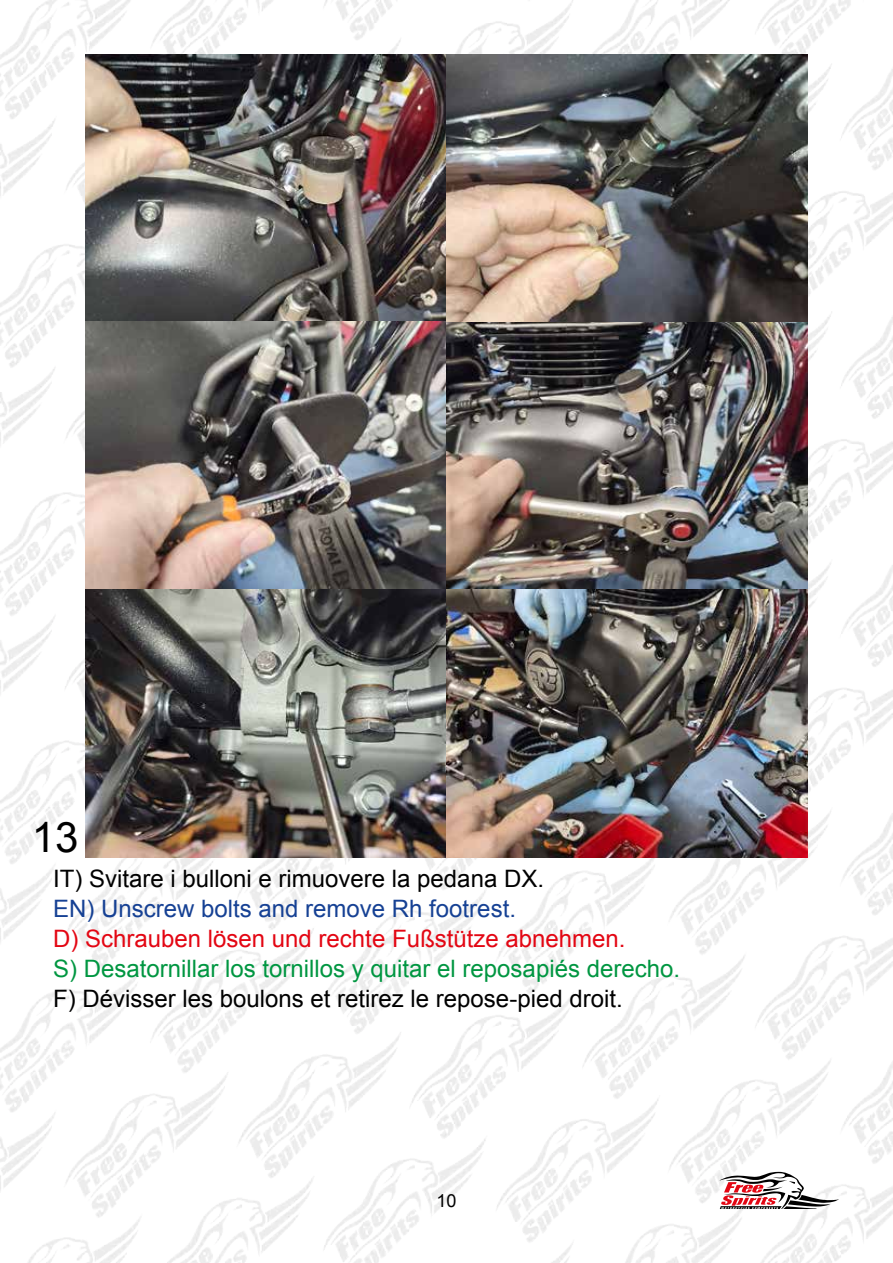
<style>
.page{position:relative;width:893px;height:1263px;background:#fff}
.page>*{position:absolute;margin:0;border:0;box-sizing:border-box;transform-origin:0 0}
.t1{font:42px "Arial";color:#000}
.t2{font:24px "Arial";color:#000}
.t3{font:24px "Arial";color:#009641}
.t4{font:24px "Arial";color:#e30613}
.t5{font:24px "Arial";color:#164194}
.t6{font:18px "Arial";color:#000}
</style>
<div class="page">
<img style="left:0;top:0;width:893px;height:1262px">
<svg style="left:719px;top:1172px;width:120px;height:37px"></svg>
<img style="left:85px;top:54px;width:723px;height:804px">
<h1 class="t1" style="left:32px;top:809px;width:48px">13</h1>
<p class="t2" style="left:53px;top:863px;width:492px">IT) Svitare i bulloni e rimuovere la pedana DX.</p>
<p class="t5" style="left:53px;top:893px;width:464px">EN) Unscrew bolts and remove Rh footrest.</p>
<p class="t4" style="left:53px;top:923px;width:574px">D) Schrauben lösen und rechte Fußstütze abnehmen.</p>
<p class="t3" style="left:53px;top:953px;width:628px">S) Desatornillar los tornillos y quitar el reposapiés derecho.</p>
<p class="t2" style="left:53px;top:983px;width:571px">F) Dévisser les boulons et retirez le repose-pied droit.</p>
<p class="t6" style="left:436px;top:1189px;width:22px">10</p>
</div>
